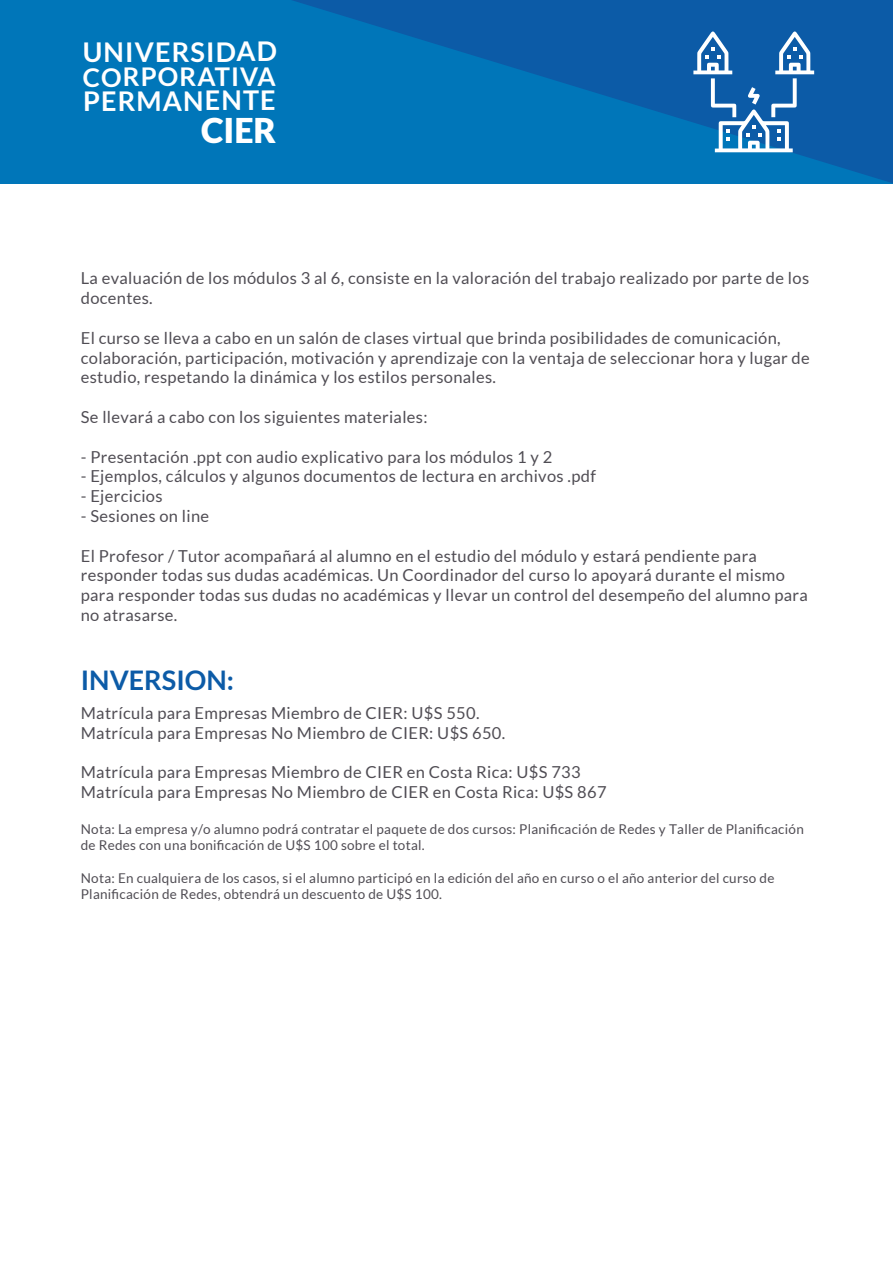
<style>
.page{position:relative;width:893px;height:1263px;background:#fff}
.page>*{position:absolute;margin:0;border:0;box-sizing:border-box;transform-origin:0 0}
.t1{font:900 34.05px "Lato";color:#fff}
.t2{font:700 27.15px "Lato";letter-spacing:.035em;color:#fff}
.t3{font:700 27px "Lato";color:#0c5ba7}
.t4{font:700 25.8px "Lato";letter-spacing:.035em;color:#fff}
.t5{font:16.5px/19.8px "Lato";letter-spacing:.02em;color:#504d54}
.t6{font:13.5px/16.2px "Lato";letter-spacing:.02em;color:#504d54}
</style>
<div class="page">
<div style="left:0;top:0;width:893px;height:184px;background:#0076b9"></div>
<svg style="left:292px;top:0;width:601px;height:183px"></svg>
<svg style="left:693px;top:31px;width:121px;height:121px;background:#3b7db9"></svg>
<h2 class="t2" style="left:83px;top:36px;width:196px">UNIVERSIDAD</h2>
<h3 class="t4" style="left:83px;top:62px;width:194px">CORPORATIVA</h3>
<h2 class="t2" style="left:83px;top:85px;width:194px">PERMANENTE</h2>
<h1 class="t1" style="left:201px;top:111px;width:77px">CIER</h1>
<p class="t5" style="left:81px;top:268px;width:730px">La evaluación de los módulos 3 al 6, consiste en la valoración del trabajo realizado por parte de los docentes.</p>
<p class="t5" style="left:81px;top:328px;width:730px">El curso se lleva a cabo en un salón de clases virtual que brinda posibilidades de comunicación, colaboración, participación, motivación y aprendizaje con la ventaja de seleccionar hora y lugar de estudio, respetando la dinámica y los estilos personales.</p>
<p class="t5" style="left:81px;top:407px;width:348px">Se llevará a cabo con los siguientes materiales:</p>
<p class="t5" style="left:81px;top:447px;width:473px">- Presentación .ppt con audio explicativo para los módulos 1 y 2</p>
<p class="t5" style="left:81px;top:466px;width:517px">- Ejemplos, cálculos y algunos documentos de lectura en archivos .pdf</p>
<p class="t5" style="left:81px;top:486px;width:83px">- Ejercicios</p>
<p class="t5" style="left:81px;top:506px;width:130px">- Sesiones on line</p>
<p class="t5" style="left:81px;top:546px;width:729px">El Profesor / Tutor acompañará al alumno en el estudio del módulo y estará pendiente para responder todas sus dudas académicas. Un Coordinador del curso lo apoyará durante el mismo para responder todas sus dudas no académicas y llevar un control del desempeño del alumno para no atrasarse.</p>
<h3 class="t3" style="left:81px;top:665px;width:155px">INVERSION:</h3>
<p class="t5" style="left:81px;top:703px;width:426px">Matrícula para Empresas Miembro de CIER: U$S 550.<br>Matrícula para Empresas No Miembro de CIER: U$S 650.</p>
<p class="t5" style="left:81px;top:762px;width:527px">Matrícula para Empresas Miembro de CIER en Costa Rica: U$S 733<br>Matrícula para Empresas No Miembro de CIER en Costa Rica: U$S 867</p>
<p class="t6" style="left:81px;top:821px;width:725px">Nota: La empresa y/o alumno podrá contratar el paquete de dos cursos: Planificación de Redes y Taller de Planificación de Redes con una bonificación de U$S 100 sobre el total.</p>
<p class="t6" style="left:81px;top:870px;width:695px">Nota: En cualquiera de los casos, si el alumno participó en la edición del año en curso o el año anterior del curso de<br>Planificación de Redes, obtendrá un descuento de U$S 100.</p>
</div>
